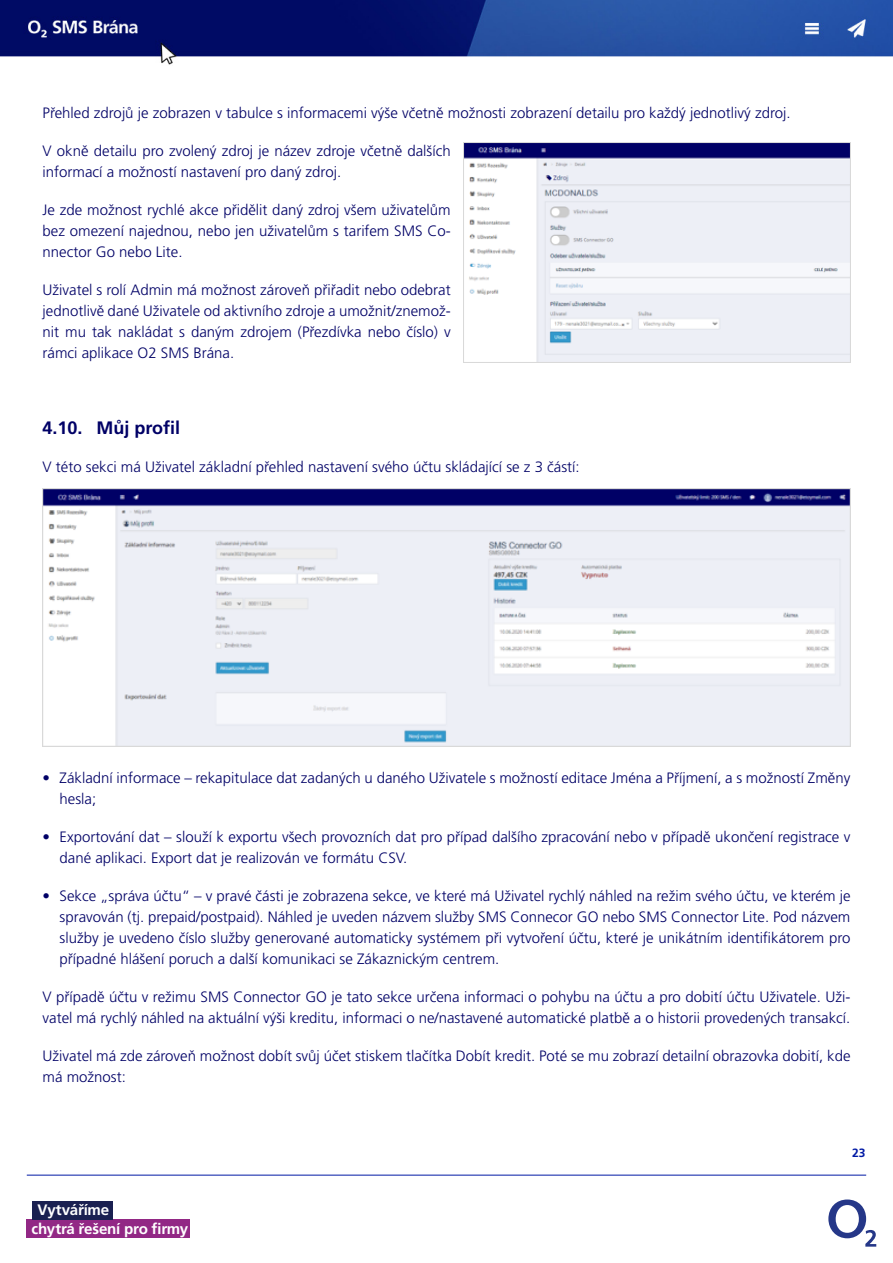
<style>
.page{position:relative;width:893px;height:1263px;background:#fff}
.page>*{position:absolute;margin:0;border:0;box-sizing:border-box;transform-origin:0 0}
.t1{font:700 18px "Frutiger LT Pro";color:#006}
.t2{font:700 15.15px "Frutiger LT Pro";letter-spacing:-.015em;color:#fff}
.t3{font:300 15px/21px "Frutiger LT Pro";color:#006}
.t4{font:700 12px "Frutiger LT Pro";color:#0019a5}
</style>
<div class="page">
<img style="left:0;top:0;width:893px;height:65px">
<hr style="left:27px;top:1175px;width:839px;height:1px;background:#0019a5">
<div style="left:27px;top:1219px;width:163px;height:19px;background:#922885"></div>
<div style="left:33px;top:1201px;width:80px;height:18px;background:#1a2051"></div>
<svg style="left:828px;top:1199px;width:48px;height:47px"></svg>
<img style="left:463px;top:142px;width:387px;height:221px">
<img style="left:43px;top:489px;width:807px;height:258px">
<p class="t3" style="left:43px;top:102px;width:750px">Přehled zdrojů je zobrazen v tabulce s informacemi výše včetně možnosti zobrazení detailu pro každý jednotlivý zdroj.</p>
<p class="t3" style="left:43px;top:140px;width:410px">V okně detailu pro zvolený zdroj je název zdroje včetně dalších informací a možností nastavení pro daný zdroj.</p>
<p class="t3" style="left:43px;top:199px;width:410px;text-align:justify">Je zde možnost rychlé akce přidělit daný zdroj všem uživatelům bez omezení najednou, nebo jen uživatelům s tarifem SMS Co&shy;nnector Go nebo Lite.</p>
<p class="t3" style="left:43px;top:279px;width:410px;text-align:justify">Uživatel s rolí Admin má možnost zároveň přiřadit nebo odebrat jednotlivě dané Uživatele od aktivního zdroje a umožnit/znemož&shy;nit mu tak nakládat s daným zdrojem (Přezdívka nebo číslo) v rámci aplikace O2 SMS Brána.</p>
<p class="t1" style="left:43px;top:417px;width:139px">4.10. Můj profil</p>
<p class="t3" style="left:43px;top:456px;width:539px">V této sekci má Uživatel základní přehled nastavení svého účtu skládající se z 3 částí:</p>
<p class="t3" style="left:60px;top:767px;width:792px;text-indent:-17px">• Základní informace – rekapitulace dat zadaných u daného Uživatele s možností editace Jména a Příjmení, a s možností Změny hesla;</p>
<p class="t3" style="left:60px;top:826px;width:792px;text-indent:-17px">• Exportování dat – slouží k exportu všech provozních dat pro případ dalšího zpracování nebo v případě ukončení registrace v dané aplikaci. Export dat je realizován ve formátu CSV.</p>
<p class="t3" style="left:60px;top:885px;width:792px;text-align:justify;text-indent:-17px">• Sekce „správa účtu“ – v pravé části je zobrazena sekce, ve které má Uživatel rychlý náhled na režim svého účtu, ve kterém je spravován (tj. prepaid/postpaid). Náhled je uveden názvem služby SMS Connecor GO nebo SMS Connector Lite. Pod názvem služby je uvedeno číslo služby generované automaticky systémem při vytvoření účtu, které je unikátním identifikátorem pro případné hlášení poruch a další komunikaci se Zákaznickým centrem.</p>
<p class="t3" style="left:43px;top:986px;width:809px">V případě účtu v režimu SMS Connector GO je tato sekce určena informaci o pohybu na účtu a pro dobití účtu Uživatele. Uži&shy;vatel má rychlý náhled na aktuální výši kreditu, informaci o ne/nastavené automatické platbě a o historii provedených transakcí.</p>
<p class="t3" style="left:43px;top:1045px;width:809px">Uživatel má zde zároveň možnost dobít svůj účet stiskem tlačítka Dobít kredit. Poté se mu zobrazí detailní obrazovka dobití, kde má možnost:</p>
<p class="t2" style="left:37px;top:1201px;width:73px">Vytváříme</p>
<p class="t2" style="left:32px;top:1220px;width:158px">chytrá řešení pro firmy</p>
<p class="t4" style="left:852px;top:1146px;width:15px">23</p>
</div>
